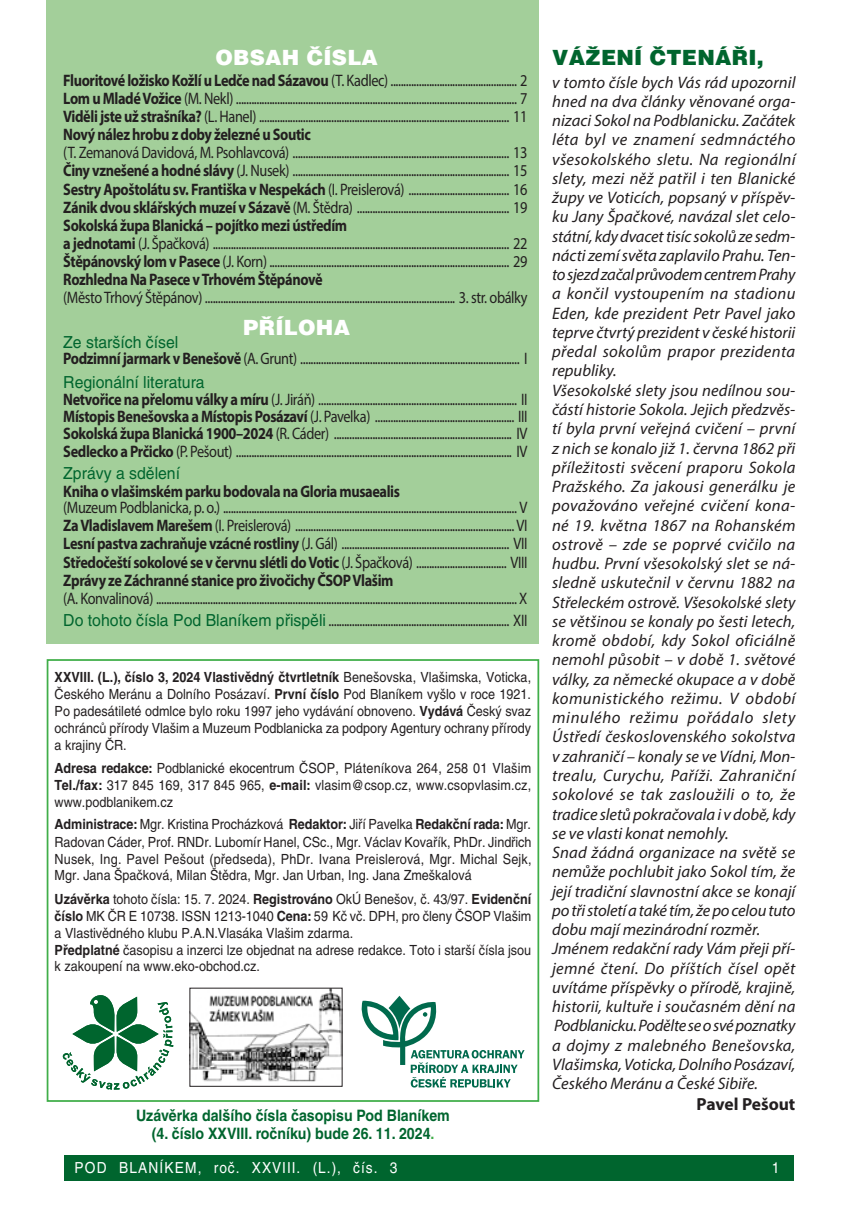
<style>
.page{position:relative;width:859px;height:1221px;background:#fff}
.page>*{position:absolute;margin:0;border:0;box-sizing:border-box;transform-origin:0 0}
.t1{font:21px "Helvetica CE Black";letter-spacing:.015em;color:#fff}
.t2{font:21px "Helvetica CE Black";letter-spacing:.015em;color:#00652e}
.t3{font:700 17.5px "Myriad Pro";color:#231f20}
.t4{font:16.62px/18px "Myriad Pro";letter-spacing:-.025em;color:#231f20;text-align:justify;scale:.86 1}
.t5{font:italic 16.62px/19.2px "Myriad Pro";letter-spacing:.005em;color:#231f20}
.t6{font:16.62px "Helvetica CE";color:#00652e;scale:.95 1}
.t7{font:700 16.62px "Myriad Pro";letter-spacing:-.025em;color:#231f20;scale:.86 1}
.t8{font:700 15.75px/18.7px "Helvetica CE";color:#00652e;text-align:center;scale:.9 1}
.t9{font:15.22px "Helvetica CE";letter-spacing:.08em;color:#fff;scale:.9 1}
.t10{font:14px/16.8px "Helvetica CE";color:#231f20;text-align:justify;scale:.9 1}
.s1{font-weight:700}
.s2{font-family:"Helvetica CE";color:#00652e}
.s3{color:#40ae49}
</style>
<div class="page">
<div style="left:64px;top:1155px;width:730px;height:25px;background:#00652e"></div>
<div style="left:47px;top:0;width:492px;height:643px;background:#a3cf9a"></div>
<div style="left:47px;top:659px;width:492px;height:442px;border:2px solid #40ae49"></div>
<svg style="left:361px;top:995px;width:163px;height:92px"></svg>
<svg style="left:63px;top:995px;width:110px;height:94px"></svg>
<img style="left:191px;top:989px;width:149px;height:93px">
<p class="t1" style="left:215px;top:45px;width:164px">OBSAH ČÍSLA</p>
<p class="t4" style="left:63px;top:71px;width:541px"><span class="s1">Fluoritové ložisko Kožlí u Ledče nad Sázavou</span> (T. Kadlec) ................................................. 2<br><span class="s1">Lom u Mladé Vožice</span> (M. Nekl) ............................................................................................................. 7<br><span class="s1">Viděli jste už strašníka?</span> (L. Hanel) ................................................................................................. 11<br><span class="s1">Nový nález hrobu z doby železné u Soutic</span></p>
<p class="t4" style="left:63px;top:144px;width:541px;text-align:left">(T. Zemanová Davidová, M. Psohlavcová) .................................................................................... 13<br><span class="s1">Činy vznešené a hodné slávy</span> (J. Nusek) .................................................................................... 15<br><span class="s1">Sestry Apoštolátu sv. Františka v Nespekách</span> (I. Preislerová) ....................................... 16<br><span class="s1">Zánik dvou sklářských muzeí v Sázavě</span> (M. Štědra) ........................................................... 19<br><span class="s1">Sokolská župa Blanická – pojítko mezi ústředím<br>a jednotami</span> (J. Špačková) ................................................................................................................... 22<br><span class="s1">Štěpánovský lom v Pasece</span> (J. Korn) ............................................................................................. 29<br><span class="s1">Rozhledna Na Pasece v Trhovém Štěpánově</span></p>
<p class="t4" style="left:63px;top:288px;width:541px">(Město Trhový Štěpánov) ................................................................................................. 3. str. obálky</p>
<p class="t1" style="left:243px;top:316px;width:108px">PŘÍLOHA</p>
<p class="t6" style="left:63px;top:332px;width:123px">Ze starších čísel</p>
<p class="t4" style="left:63px;top:349px;width:541px"><span class="s1">Podzimní jarmark v Benešově</span> (A. Grunt) ..................................................................................... I</p>
<p class="t6" style="left:63px;top:372px;width:150px">Regionální literatura</p>
<p class="t4" style="left:63px;top:391px;width:541px;line-height:17.2px"><span class="s1">Netvořice na přelomu války a míru</span> (J. Jiráň) ............................................................................. II <span class="s1">Místopis Benešovska a Místopis Posázaví</span> (J. Pavelka) ...................................................... III <span class="s1">Sokolská župa Blanická 1900–2024</span> (R. Cáder) ..................................................................... IV <span class="s1">Sedlecko a Prčicko</span> (P. Pešout) ........................................................................................................... IV</p>
<p class="t6" style="left:63px;top:464px;width:124px">Zprávy a sdělení</p>
<p class="t7" style="left:63px;top:480px;width:393px">Kniha o vlašimském parku bodovala na Gloria musaealis</p>
<p class="t4" style="left:63px;top:497px;width:541px">(Muzeum Podblanicka, p. o.) .................................................................................................................. V <span class="s1">Za Vladislavem Marešem</span> (I. Preislerová) ..................................................................................... VI <span class="s1">Lesní pastva zachraňuje vzácné rostliny</span> (J. Gál) ................................................................. VII <span class="s1">Středočeští sokolové se v červnu slétli do Votic</span> (J. Špačková) ................................... VIII <span class="s1">Zprávy ze Záchranné stanice pro živočichy ČSOP Vlašim</span></p>
<p class="t4" style="left:63px;top:586px;width:541px;line-height:22.8px">(A. Konvalinová) ............................................................................................................................................ X<br><span class="s2">Do tohoto čísla Pod Blaníkem přispěli</span> ...................................................................... XII</p>
<p class="t10" style="left:55px;top:669px;width:531px"><span class="s1">XXVIII. (L.), číslo 3, 2024 Vlastivědný čtvrtletník</span> Benešovska, Vlašimska, Voticka, Českého Meránu a Dolního Posázaví. <span class="s1">První číslo</span> Pod Blaníkem vyšlo v roce 1921.<br>Po padesátileté odmlce bylo roku 1997 jeho vydávání obnoveno. <span class="s1">Vydává</span> Český svaz ochránců přírody Vlašim a Muzeum Podblanicka za podpory Agentury ochrany přírody a krajiny ČR.</p>
<p class="t10" style="left:55px;top:760px;width:531px"><span class="s1">Adresa redakce:</span> Podblanické ekocentrum ČSOP, Pláteníkova 264, 258 01 Vlašim <span class="s1">Tel./fax:</span> 317 845 169, 317 845 965, <span class="s1">e-mail:</span> vlasim@csop.cz, www.csopvlasim.cz, www.podblanikem.cz</p>
<p class="t10" style="left:55px;top:815px;width:531px"><span class="s1">Administrace:</span> Mgr. Kristina Procházková <span class="s1">Redaktor:</span> Jiří Pavelka <span class="s1">Redakční rada:</span> Mgr.<br>Radovan Cáder, Prof. RNDr. Lubomír Hanel, CSc., Mgr. Václav Kovařík, PhDr. Jindřich Nusek, Ing. Pavel Pešout (předseda), PhDr. Ivana Preislerová, Mgr. Michal Sejk, Mgr. Jana Špačková, Milan Štědra, Mgr. Jan Urban, Ing. Jana Zmeškalová</p>
<p class="t10" style="left:55px;top:890px;width:531px;text-align:left"><span class="s1">Uzávěrka</span> tohoto čísla: 15. 7. 2024. <span class="s1">Registrováno</span> OkÚ Benešov, č. 43/97. <span class="s1">Evidenční číslo</span> MK ČR E 10738. ISSN 1213-1040 <span class="s1">Cena:</span> 59 Kč vč. DPH, pro členy ČSOP Vlašim a Vlastivědného klubu P.A.N.Vlasáka Vlašim zdarma.<br><span class="s1">Předplatné</span> časopisu a inzerci lze objednat na adrese redakce. Toto i starší čísla jsou k zakoupení na www.eko-obchod.cz.</p>
<p class="t8" style="left:136px;top:1105px;width:350px">Uzávěrka dalšího čísla časopisu Pod Blaníkem (4. číslo XXVIII. ročníku) bude 26. 11. 2024<span class="s3">.</span></p>
<p class="t2" style="left:552px;top:45px;width:213px">VÁŽENÍ ČTENÁŘI,</p>
<p class="t5" style="left:552px;top:72px;width:245px">v tomto čísle bych Vás rád upozornil hned na dva články věnované orga&shy;nizaci Sokol na Podblanicku. Začátek léta byl ve znamení sedmnáctého všesokolského sletu. Na regionální slety, mezi něž patřil i ten Blanické župy ve Voticích, popsaný v příspěv&shy;ku Jany Špačkové, navázal slet celo&shy;státní, kdy dvacet tisíc sokolů ze sedm&shy;nácti zemí světa zaplavilo Prahu. Ten&shy;to sjezd začal průvodem centrem Prahy a končil vystoupením na stadionu Eden, kde prezident Petr Pavel jako teprve čtvrtý prezident v české historii předal sokolům prapor prezidenta republiky.<br>Všesokolské slety jsou nedílnou sou&shy;částí historie Sokola. Jejich předzvěs&shy;tí byla první veřejná cvičení – první z nich se konalo již 1. června 1862 při příležitosti svěcení praporu Sokola Pražského. Za jakousi generálku je považováno veřejné cvičení kona&shy;né 19. května 1867 na Rohanském ostrově – zde se poprvé cvičilo na hudbu. První všesokolský slet se ná&shy;sledně uskutečnil v červnu 1882 na Střeleckém ostrově. Všesokolské slety se většinou se konaly po šesti letech, kromě období, kdy Sokol oficiálně nemohl působit – v době 1. světové války, za německé okupace a v době komunistického režimu. V období minulého režimu pořádalo slety Ústředí československého sokolstva v zahraničí – konaly se ve Vídni, Mon&shy;trealu, Curychu, Paříži. Zahraniční sokolové se tak zasloužili o to, že tradice sletů pokračovala i v době, kdy se ve vlasti konat nemohly.<br>Snad žádná organizace na světě se nemůže pochlubit jako Sokol tím, že její tradiční slavnostní akce se konají po tři století a také tím, že po celou tuto dobu mají mezinárodní rozměr.<br>Jménem redakční rady Vám přeji pří&shy;jemné čtení. Do příštích čísel opět uvítáme příspěvky o přírodě, krajině, historii, kultuře i současném dění na Podblanicku. Podělte se o své poznatky a dojmy z malebného Benešovska, Vlašimska, Voticka, Dolního Posázaví, Českého Meránu a České Sibiře.</p>
<p class="t3" style="left:696px;top:1092px;width:100px">Pavel Pešout</p>
<p class="t9" style="left:75px;top:1159px;width:360px">POD BLANÍKEM, roč. XXVIII. (L.), čís. 3</p>
<p class="t9" style="left:771px;top:1159px;width:10px">1</p>
</div>
